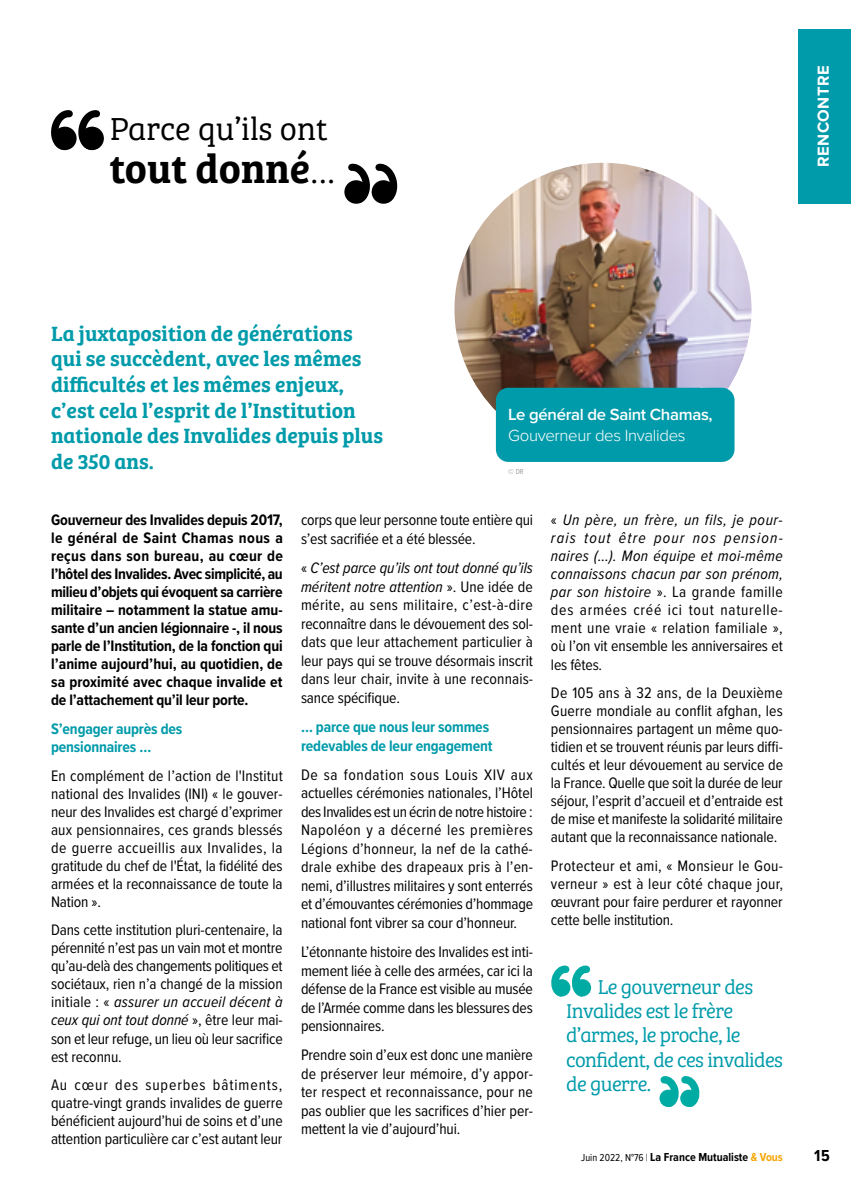
<style>
.page{position:relative;width:851px;height:1191px;background:#fff}
.page>*{position:absolute;margin:0;border:0;box-sizing:border-box;transform-origin:0 0}
.t1{font:41.55px "Bree Serif Sb";color:#000}
.t2{font:33px "Bree Serif Lt";color:#000}
.t3{font:21.3px/25.7px "Bree Serif Sb";color:#009baa}
.t4{font:20.7px/24.2px "Bree Serif Lt";letter-spacing:-.03em;color:#009baa}
.t5{font:600 16.65px "Proxima Nova";letter-spacing:-.02em;color:#fff}
.t6{font:300 16.65px "Proxima Nova";letter-spacing:-.02em;color:#fff}
.t7{font:700 16.5px "Proxima Nova";letter-spacing:.03em;color:#fff}
.t8{font:700 16.5px "Proxima Nova Cond";color:#000}
.t9{font:15.75px/18px "Proxima Nova Cond";letter-spacing:-.01em;color:#000;text-align:justify}
.t10{font:700 15.75px/18px "Proxima Nova Cond";letter-spacing:.005em;color:#000;text-align:justify}
.t11{font:italic 15.75px/18px "Proxima Nova Cond";letter-spacing:.02em;color:#000;text-align:justify}
.t12{font:700 15.75px/18px "Proxima Nova Cond";letter-spacing:-.01em;color:#009baa}
.t13{font:700 12px "Proxima Nova Cond";color:#000}
.t14{font:7.5px "Proxima Nova Cond";color:#9c9c9d}
.s1{font-family:"Bree Serif Lt";font-size:33px}
.s2{font-style:italic}
.s3{font-style:normal}
.s4{font-weight:400;font-size:10.5px}
.s5{font-weight:300;font-size:10.5px}
.s6{color:#f7a500}
</style>
<div class="page">
<img style="left:454px;top:163px;width:297px;height:293px">
<svg style="left:551px;top:965px;width:41px;height:32px"></svg>
<svg style="left:659px;top:1076px;width:41px;height:32px"></svg>
<div style="left:496px;top:388px;width:238px;height:74px;background:#009baa;border-radius:13px"></div>
<svg style="left:51px;top:110px;width:53px;height:41px"></svg>
<svg style="left:344px;top:163px;width:54px;height:41px"></svg>
<div style="left:798px;top:29px;width:52px;height:175px;background:#009baa"></div>
<h2 class="t2" style="left:110px;top:105px;width:219px">Parce qu’ils ont</h2>
<h1 class="t1" style="left:110px;top:137px;width:227px">tout donné<span class="s1">…</span></h1>
<p class="t7" style="left:810px;top:167px;width:103px;rotate:-90deg">RENCONTRE</p>
<h3 class="t3" style="left:51px;top:319px;width:333px">La juxtaposition de générations qui se succèdent, avec les mêmes difficultés et les mêmes enjeux, c’est cela l’esprit de l’Institution nationale des Invalides depuis plus de 350 ans.</h3>
<p class="t5" style="left:508px;top:402px;width:206px">Le général de Saint Chamas,</p>
<p class="t6" style="left:508px;top:423px;width:179px">Gouverneur des Invalides</p>
<p class="t14" style="left:508px;top:465px;width:17px">© DR</p>
<p class="t10" style="left:51px;top:511px;width:233px">Gouverneur des Invalides depuis 2017, le général de Saint Chamas nous a reçus dans son bureau, au cœur de l’hôtel des Invalides. Avec simplicité, au milieu d’objets qui évoquent sa carrière militaire – notamment la statue amu&shy;sante d’un ancien légionnaire -, il nous parle de l’Institution, de la fonction qui l’anime aujourd’hui, au quotidien, de sa proximité avec chaque invalide et de l’attachement qu’il leur porte.</p>
<p class="t12" style="left:51px;top:719px;width:133px">S’engager auprès des pensionnaires …</p>
<p class="t9" style="left:51px;top:766px;width:233px">En complément de l’action de l'Institut national des Invalides (INI) « le gouver&shy;neur des Invalides est chargé d’exprimer aux pensionnaires, ces grands blessés de guerre accueillis aux Invalides, la gratitude du chef de l'État, la fidélité des armées et la reconnaissance de toute la Nation ».</p>
<p class="t9" style="left:51px;top:920px;width:233px">Dans cette institution pluri-centenaire, la pérennité n’est pas un vain mot et montre qu’au-delà des changements politiques et sociétaux, rien n’a changé de la mission initiale : « <span class="s2">assurer un accueil décent à ceux qui ont tout donné</span> », être leur mai&shy;son et leur refuge, un lieu où leur sacrifice est reconnu.</p>
<p class="t9" style="left:51px;top:1075px;width:233px">Au cœur des superbes bâtiments, quatre-vingt grands invalides de guerre bénéficient aujourd’hui de soins et d’une attention particulière car c’est autant leur</p>
<p class="t9" style="left:301px;top:510px;width:233px;line-height:18.5px">corps que leur personne toute entière qui s’est sacrifiée et a été blessée.</p>
<p class="t9" style="left:301px;top:558px;width:233px;line-height:18.5px">« <span class="s2">C’est parce qu’ils ont tout donné qu’ils méritent notre attention</span> ». Une idée de mérite, au sens militaire, c’est-à-dire reconnaître dans le dévouement des sol&shy;dats que leur attachement particulier à leur pays qui se trouve désormais inscrit dans leur chair, invite à une reconnais&shy;sance spécifique.</p>
<p class="t12" style="left:301px;top:717px;width:193px;line-height:18.5px">… parce que nous leur sommes redevables de leur engagement</p>
<p class="t9" style="left:301px;top:764px;width:233px;line-height:18.5px">De sa fondation sous Louis XIV aux actuelles cérémonies nationales, l’Hôtel des Invalides est un écrin de notre histoire :<br>Napoléon y a décerné les premières Légions d’honneur, la nef de la cathé&shy;drale exhibe des drapeaux pris à l’en&shy;nemi, d’illustres militaires y sont enterrés et d’émouvantes cérémonies d’hommage national font vibrer sa cour d’honneur.</p>
<p class="t9" style="left:301px;top:942px;width:233px;line-height:18.5px">L’étonnante histoire des Invalides est inti&shy;mement liée à celle des armées, car ici la défense de la France est visible au musée de l’Armée comme dans les blessures des pensionnaires.</p>
<p class="t9" style="left:301px;top:1045px;width:233px;line-height:18.5px">Prendre soin d’eux est donc une manière de préserver leur mémoire, d’y appor&shy;ter respect et reconnaissance, pour ne pas oublier que les sacrifices d’hier per&shy;mettent la vie d’aujourd’hui.</p>
<p class="t11" style="left:551px;top:510px;width:233px"><span class="s3">«</span> Un père, un frère, un fils, je pour&shy;rais tout être pour nos pension&shy;naires (…). Mon équipe et moi-même connaissons chacun par son prénom, par son histoire <span class="s3">». La grande famille des armées créé ici tout naturelle&shy;ment une vraie « relation familiale », où l’on vit ensemble les anniversaires et les fêtes.</span></p>
<p class="t9" style="left:551px;top:683px;width:233px">De 105 ans à 32 ans, de la Deuxième Guerre mondiale au conflit afghan, les pensionnaires partagent un même quo&shy;tidien et se trouvent réunis par leurs diffi&shy;cultés et leur dévouement au service de la France. Quelle que soit la durée de leur séjour, l’esprit d’accueil et d’entraide est de mise et manifeste la solidarité militaire autant que la reconnaissance nationale.</p>
<p class="t9" style="left:551px;top:856px;width:233px">Protecteur et ami, « Monsieur le Gou&shy;verneur » est à leur côté chaque jour, œuvrant pour faire perdurer et rayonner cette belle institution.</p>
<h3 class="t4" style="left:566px;top:974px;width:218px;text-indent:31px">Le gouverneur des<br>Invalides est le frère d’armes, le proche, le confident, de ces invalides de guerre.</h3>
<p class="t13" style="left:581px;top:1148px;width:203px"><span class="s4">Juin 2022, N°76</span> <span class="s5">|</span> La France Mutualiste <span class="s6">&amp; Vous</span></p>
<p class="t8" style="left:814px;top:1143px;width:17px">15</p>
</div>
